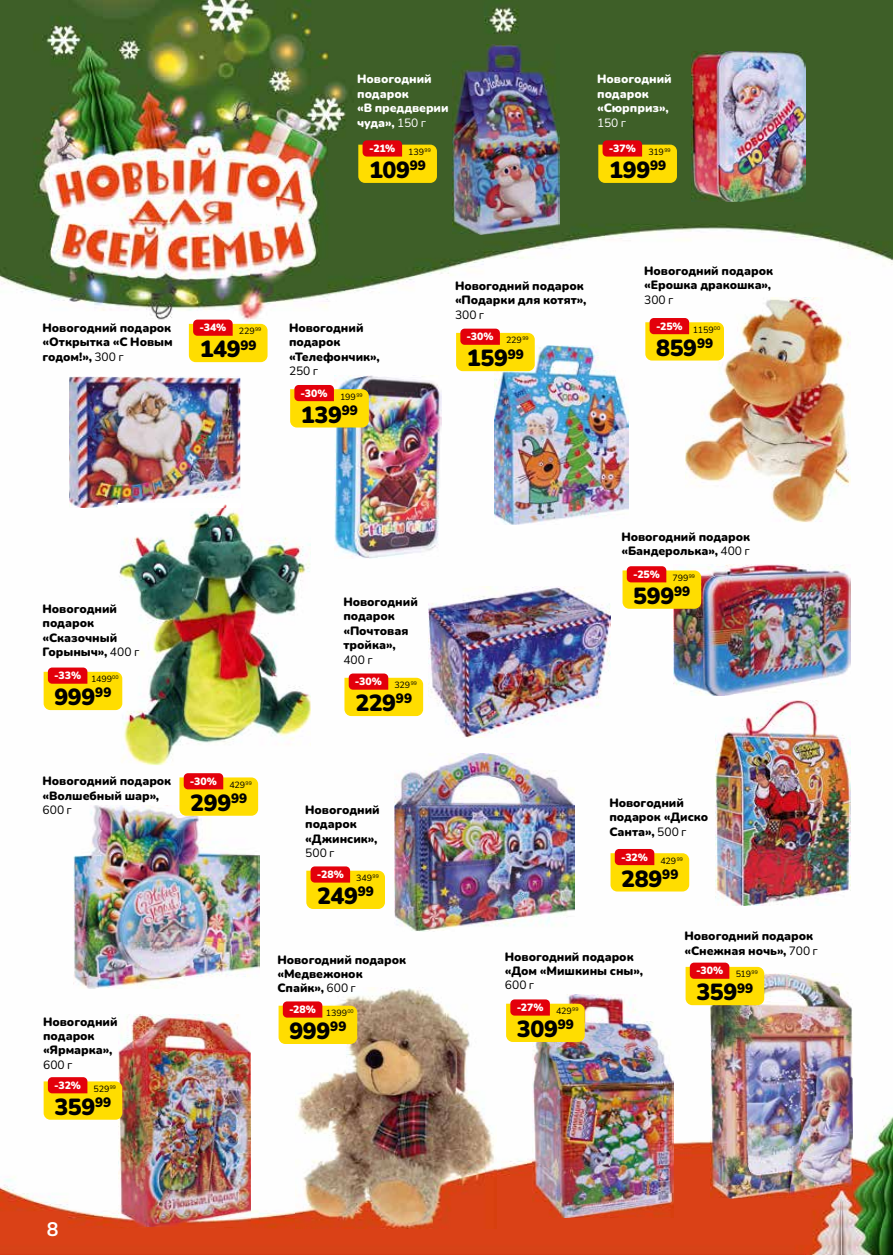
<style>
.page{position:relative;width:893px;height:1255px;background:#fff}
.page>*{position:absolute;margin:0;border:0;box-sizing:border-box;transform-origin:0 0}
.t1{font:900 23.25px "Nunito";letter-spacing:-.015em;color:#000}
.t2{font:700 19.5px "Nunito";color:#fff}
.t3{font:900 12px/14.4px "Nunito";letter-spacing:-.005em;color:#000}
.t4{font:900 12px/14.4px "Nunito";letter-spacing:-.005em;color:#fff}
.t5{font:12px "Nunito";color:#000}
.t6{font:12px "Nunito";color:#fff}
.t7{font:900 10.5px "Nunito";color:#fff}
.t8{font:9px "Nunito";letter-spacing:-.015em;color:#000}
.t9{font:5.25px "Nunito";letter-spacing:-.005em;color:#000}
.s1{font-weight:400}
</style>
<div class="page">
<img style="left:0;top:0;width:893px;height:1254px">
<img style="left:453px;top:44px;width:106px;height:190px">
<img style="left:691px;top:52px;width:115px;height:149px">
<img style="left:335px;top:376px;width:106px;height:182px">
<img style="left:69px;top:376px;width:171px;height:132px">
<img style="left:495px;top:345px;width:133px;height:180px">
<img style="left:685px;top:298px;width:165px;height:224px">
<img style="left:428px;top:586px;width:182px;height:151px">
<img style="left:673px;top:565px;width:178px;height:130px">
<img style="left:119px;top:503px;width:192px;height:262px">
<img style="left:119px;top:503px;width:121px;height:5px">
<img style="left:716px;top:701px;width:135px;height:204px">
<img style="left:395px;top:753px;width:179px;height:178px">
<img style="left:118px;top:1014px;width:133px;height:212px">
<img style="left:74px;top:805px;width:185px;height:183px">
<img style="left:533px;top:994px;width:140px;height:223px">
<img style="left:295px;top:987px;width:201px;height:241px">
<img style="left:710px;top:973px;width:143px;height:225px">
<svg style="left:358px;top:140px;width:79px;height:43px;background:#ebaa04"></svg>
<svg style="left:598px;top:140px;width:79px;height:43px;background:#ebaa04"></svg>
<svg style="left:290px;top:385px;width:79px;height:42px;background:#f3b00e"></svg>
<svg style="left:189px;top:319px;width:79px;height:43px;background:#f9b615"></svg>
<svg style="left:456px;top:328px;width:79px;height:43px;background:#f9b615"></svg>
<svg style="left:645px;top:318px;width:79px;height:42px;background:#f9b512"></svg>
<svg style="left:344px;top:673px;width:79px;height:43px;background:#f9b615"></svg>
<svg style="left:622px;top:566px;width:79px;height:42px;background:#f9b513"></svg>
<svg style="left:44px;top:667px;width:78px;height:43px;background:#f9b514"></svg>
<svg style="left:610px;top:849px;width:79px;height:42px;background:#f9b512"></svg>
<svg style="left:306px;top:866px;width:79px;height:42px;background:#f9b514"></svg>
<svg style="left:44px;top:1077px;width:78px;height:42px;background:#f9b310"></svg>
<svg style="left:179px;top:773px;width:79px;height:42px;background:#f9b513"></svg>
<svg style="left:506px;top:999px;width:79px;height:42px;background:#f6af0f"></svg>
<svg style="left:279px;top:1001px;width:78px;height:42px;background:#f8b210"></svg>
<svg style="left:686px;top:962px;width:78px;height:43px;background:#f9b614"></svg>
<p class="t4" style="left:357px;top:72px;width:93px">Новогодний подарок<br>«В преддверии чуда», <span class="s1">150 г</span></p>
<p class="t4" style="left:597px;top:72px;width:76px">Новогодний подарок «Сюрприз»,</p>
<p class="t6" style="left:597px;top:114px;width:30px">150 г</p>
<p class="t7" style="left:369px;top:141px;width:28px">-21%</p>
<p class="t9" style="left:425px;top:147px;width:8px">99</p>
<p class="t8" style="left:408px;top:146px;width:17px">139</p>
<p class="t7" style="left:609px;top:141px;width:28px">-37%</p>
<p class="t9" style="left:664px;top:147px;width:8px">99</p>
<p class="t8" style="left:648px;top:146px;width:17px">319</p>
<h1 class="t1" style="left:369px;top:154px;width:58px">109<sup>99</sup></h1>
<h1 class="t1" style="left:609px;top:154px;width:59px">199<sup>99</sup></h1>
<p class="t3" style="left:43px;top:320px;width:132px;text-align:justify">Новогодний подарок «Открытка «С Новым годом!», <span class="s1">300 г</span></p>
<p class="t7" style="left:199px;top:320px;width:28px">-34%</p>
<p class="t9" style="left:255px;top:326px;width:8px">99</p>
<p class="t8" style="left:239px;top:325px;width:17px">229</p>
<h1 class="t1" style="left:200px;top:333px;width:59px">149<sup>99</sup></h1>
<p class="t3" style="left:289px;top:320px;width:92px">Новогодний подарок «Телефончик»,</p>
<p class="t5" style="left:289px;top:362px;width:30px">250 г</p>
<p class="t7" style="left:301px;top:386px;width:29px">-30%</p>
<p class="t9" style="left:356px;top:391px;width:8px">99</p>
<p class="t8" style="left:340px;top:390px;width:17px">199</p>
<h1 class="t1" style="left:301px;top:398px;width:59px">139<sup>99</sup></h1>
<p class="t3" style="left:455px;top:278px;width:133px">Новогодний подарок «Подарки для котят»,</p>
<p class="t5" style="left:455px;top:306px;width:31px">300 г</p>
<p class="t3" style="left:644px;top:263px;width:130px">Новогодний подарок «Ерошка дракошка»,</p>
<p class="t5" style="left:644px;top:291px;width:31px">300 г</p>
<p class="t7" style="left:656px;top:319px;width:28px">-25%</p>
<p class="t9" style="left:714px;top:324px;width:8px">00</p>
<p class="t8" style="left:693px;top:323px;width:22px">1159</p>
<p class="t7" style="left:466px;top:329px;width:29px">-30%</p>
<p class="t9" style="left:522px;top:335px;width:8px">99</p>
<h1 class="t1" style="left:656px;top:331px;width:59px">859<sup>99</sup></h1>
<p class="t8" style="left:506px;top:334px;width:17px">229</p>
<h1 class="t1" style="left:467px;top:342px;width:59px">159<sup>99</sup></h1>
<p class="t3" style="left:43px;top:601px;width:98px">Новогодний подарок «Сказочный<br>Горыныч», <span class="s1">400 г</span></p>
<p class="t7" style="left:54px;top:668px;width:28px">-33%</p>
<p class="t9" style="left:112px;top:673px;width:8px">00</p>
<p class="t8" style="left:91px;top:673px;width:22px">1499</p>
<h1 class="t1" style="left:54px;top:681px;width:59px">999<sup>99</sup></h1>
<p class="t3" style="left:43px;top:773px;width:130px">Новогодний подарок «Волшебный шар»,</p>
<p class="t5" style="left:43px;top:801px;width:31px">600 г</p>
<p class="t7" style="left:190px;top:774px;width:29px">-30%</p>
<p class="t9" style="left:246px;top:779px;width:8px">99</p>
<p class="t8" style="left:230px;top:778px;width:17px">429</p>
<h1 class="t1" style="left:190px;top:786px;width:59px">299<sup>99</sup></h1>
<p class="t3" style="left:43px;top:1013px;width:76px">Новогодний подарок «Ярмарка»,</p>
<p class="t5" style="left:43px;top:1056px;width:31px">600 г</p>
<p class="t7" style="left:54px;top:1077px;width:28px">-32%</p>
<p class="t9" style="left:110px;top:1083px;width:8px">99</p>
<p class="t8" style="left:94px;top:1082px;width:17px">529</p>
<h1 class="t1" style="left:55px;top:1090px;width:58px">359<sup>99</sup></h1>
<p class="t3" style="left:343px;top:594px;width:76px">Новогодний подарок «Почтовая тройка»,</p>
<p class="t5" style="left:343px;top:651px;width:31px">400 г</p>
<p class="t7" style="left:355px;top:674px;width:29px">-30%</p>
<p class="t9" style="left:411px;top:679px;width:8px">99</p>
<p class="t8" style="left:394px;top:679px;width:17px">329</p>
<h1 class="t1" style="left:355px;top:687px;width:58px">229<sup>99</sup></h1>
<p class="t3" style="left:305px;top:802px;width:76px">Новогодний подарок «Джинсик»,</p>
<p class="t5" style="left:305px;top:844px;width:31px">500 г</p>
<p class="t7" style="left:317px;top:867px;width:28px">-28%</p>
<p class="t9" style="left:373px;top:872px;width:8px">99</p>
<p class="t8" style="left:356px;top:871px;width:18px">349</p>
<h1 class="t1" style="left:317px;top:879px;width:58px">249<sup>99</sup></h1>
<p class="t3" style="left:277px;top:951px;width:130px">Новогодний подарок «Медвежонок<br>Спайк», <span class="s1">600 г</span></p>
<p class="t7" style="left:289px;top:1002px;width:28px">-28%</p>
<p class="t9" style="left:347px;top:1007px;width:8px">00</p>
<p class="t8" style="left:326px;top:1006px;width:23px">1399</p>
<h1 class="t1" style="left:289px;top:1014px;width:59px">999<sup>99</sup></h1>
<h2 class="t2" style="left:47px;top:1216px;width:13px">8</h2>
<p class="t3" style="left:621px;top:529px;width:130px">Новогодний подарок «Бандеролька», <span class="s1">400 г</span></p>
<p class="t7" style="left:633px;top:567px;width:28px">-25%</p>
<p class="t9" style="left:689px;top:572px;width:8px">99</p>
<p class="t8" style="left:672px;top:571px;width:17px">799</p>
<h1 class="t1" style="left:633px;top:579px;width:59px">599<sup>99</sup></h1>
<p class="t3" style="left:609px;top:795px;width:100px">Новогодний подарок «Диско<br>Санта», <span class="s1">500 г</span></p>
<p class="t7" style="left:621px;top:849px;width:28px">-32%</p>
<p class="t9" style="left:677px;top:855px;width:8px">99</p>
<p class="t8" style="left:661px;top:854px;width:17px">429</p>
<h1 class="t1" style="left:621px;top:862px;width:59px">289<sup>99</sup></h1>
<p class="t3" style="left:505px;top:948px;width:140px">Новогодний подарок «Дом «Мишкины сны»,</p>
<p class="t5" style="left:505px;top:976px;width:31px">600 г</p>
<p class="t7" style="left:517px;top:1000px;width:28px">-27%</p>
<p class="t9" style="left:572px;top:1005px;width:8px">99</p>
<p class="t8" style="left:556px;top:1004px;width:17px">429</p>
<h1 class="t1" style="left:517px;top:1012px;width:59px">309<sup>99</sup></h1>
<p class="t3" style="left:684px;top:928px;width:135px">Новогодний подарок «Снежная ночь», <span class="s1">700 г</span></p>
<p class="t7" style="left:696px;top:963px;width:29px">-30%</p>
<p class="t9" style="left:752px;top:968px;width:8px">99</p>
<p class="t8" style="left:736px;top:968px;width:17px">519</p>
<h1 class="t1" style="left:696px;top:976px;width:58px">359<sup>99</sup></h1>
</div>
